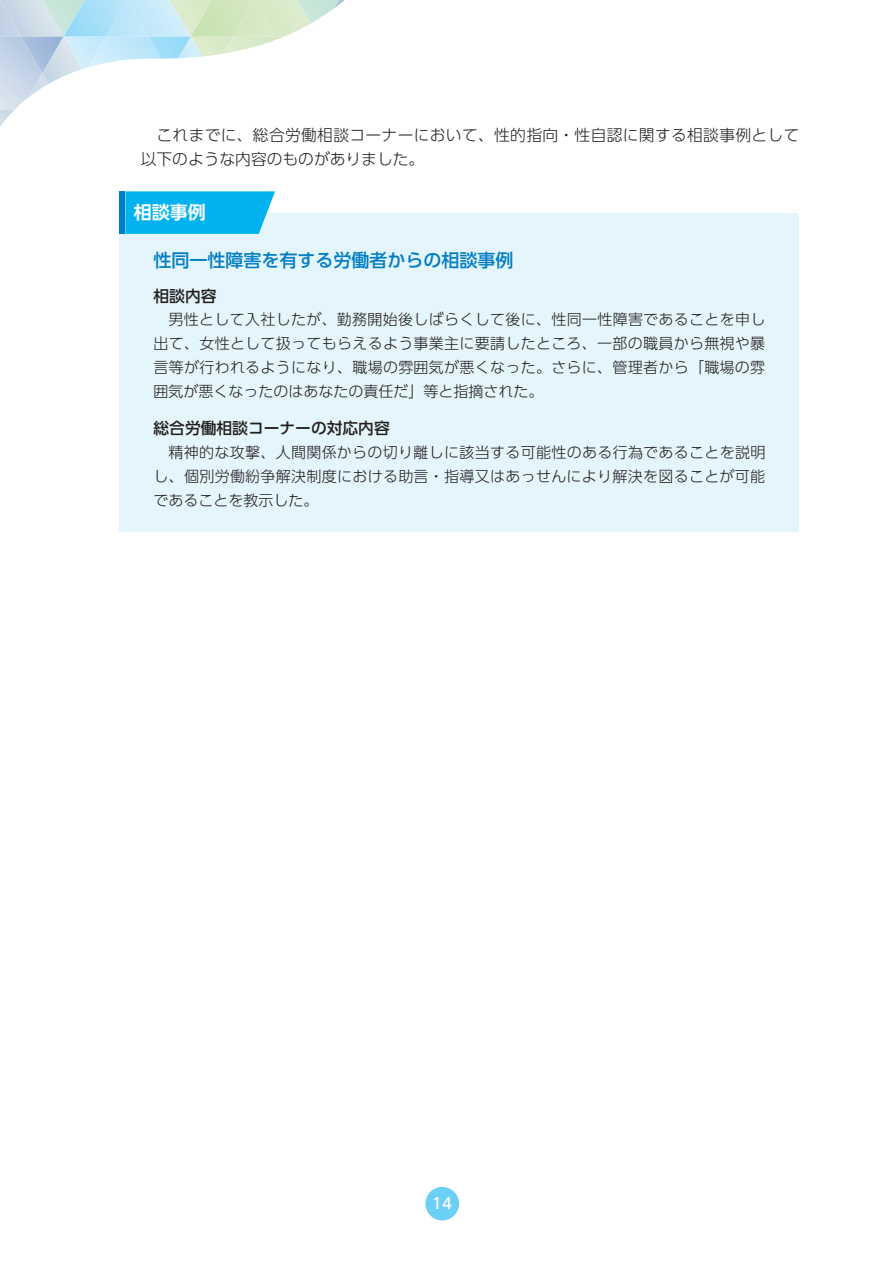
<style>
.page{position:relative;width:893px;height:1263px;background:#fff}
.page>*{position:absolute;margin:0;border:0;box-sizing:border-box;transform-origin:0 0}
.t1{font:500 18px "UD Shin Go Pro";color:#007ec5}
.t2{font:700 18px "UD Shin Go Pro De";color:#fff}
.t3{font:300 15.75px/24px "UD Shin Go Pro";letter-spacing:.02em;color:#231f20}
.t4{font:500 15.75px "UD Shin Go Pro";color:#231f20}
.t5{font:300 15px/24px "UD Shin Go Pro";letter-spacing:.02em;color:#231f20;text-align:justify}
.t6{font:500 15px "UD Shin Go Pro";color:#fff}
</style>
<div class="page">
<div style="left:425px;top:1187px;width:34px;height:33px;background:#6bcff6;border-radius:50%"></div>
<svg style="left:0;top:0;width:789px;height:532px"></svg>
<div style="left:119px;top:192px;width:6px;height:42px;background:#007ec5"></div>
<p class="t3" style="left:141px;top:123px;width:660px;text-indent:16px">これまでに、総合労働相談コーナーにおいて、性的指向・性自認に関する相談事例として以下のような内容のものがありました。</p>
<p class="t2" style="left:134px;top:198px;width:73px">相談事例</p>
<p class="t1" style="left:153px;top:245px;width:361px">性同一性障害を有する労働者からの相談事例</p>
<p class="t4" style="left:153px;top:283px;width:64px">相談内容</p>
<p class="t5" style="left:153px;top:307px;width:613px;text-indent:15px">男性として入社したが、勤務開始後しばらくして後に、性同一性障害であることを申し出て、女性として扱ってもらえるよう事業主に要請したところ、一部の職員から無視や暴言等が行われるようになり、職場の雰囲気が悪くなった。さらに、管理者から「職場の雰囲気が悪くなったのはあなたの責任だ」等と指摘された。</p>
<p class="t4" style="left:153px;top:415px;width:238px">総合労働相談コーナーの対応内容</p>
<p class="t5" style="left:153px;top:439px;width:613px;text-indent:15px">精神的な攻撃、人間関係からの切り離しに該当する可能性のある行為であることを説明し、個別労働紛争解決制度における助言・指導又はあっせんにより解決を図ることが可能であることを教示した。</p>
<p class="t6" style="left:432px;top:1191px;width:21px">14</p>
</div>
